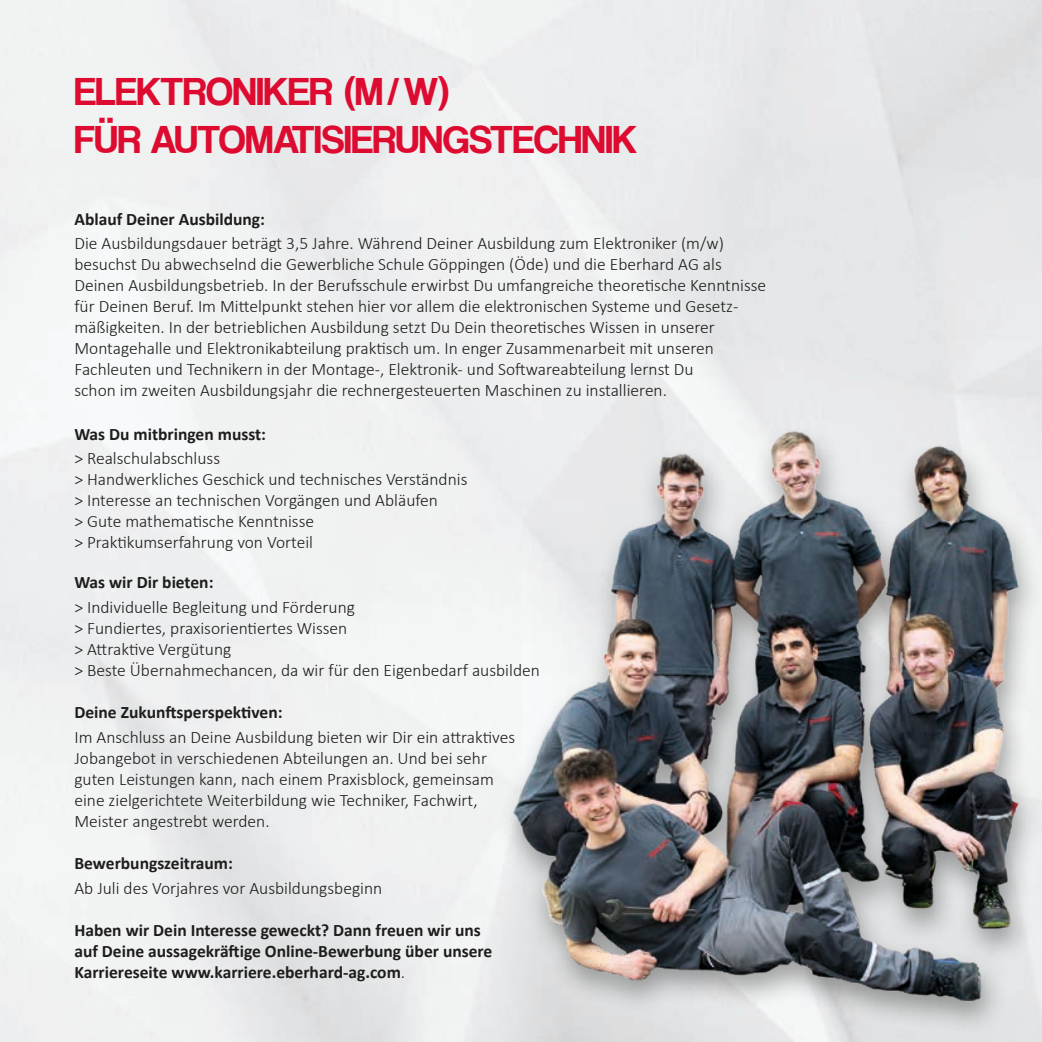
<style>
.page{position:relative;width:1042px;height:1042px;background:#fff}
.page>*{position:absolute;margin:0;border:0;box-sizing:border-box;transform-origin:0 0}
.t1{font:40.25px/47.2px "Coolvetica Rg";color:#dd0b2f}
.t2{font:300 17.5px/21px "Calibri";color:#1d1d1b}
.t3{font:700 17.5px/21px "Calibri";color:#1d1d1b}
.s1{font-weight:300}
</style>
<div class="page">
<img style="left:482px;top:422px;width:560px;height:620px">
<h1 class="t1" style="left:74px;top:68px;width:564px">ELEKTRONIKER (M/W)<br>FÜR AUTOMATISIERUNGSTECHNIK</h1>
<p class="t3" style="left:74px;top:208px;width:192px">Ablauf Deiner Ausbildung:</p>
<p class="t2" style="left:74px;top:233px;width:693px">Die Ausbildungsdauer beträgt 3,5 Jahre. Während Deiner Ausbildung zum Elektroniker (m/w) besuchst Du abwechselnd die Gewerbliche Schule Göppingen (Öde) und die Eberhard AG als Deinen Ausbildungsbetrieb. In der Berufsschule erwirbst Du umfangreiche theoretische Kenntnisse für Deinen Beruf. Im Mittelpunkt stehen hier vor allem die elektronischen Systeme und Gesetz&shy;mäßigkeiten. In der betrieblichen Ausbildung setzt Du Dein theoretisches Wissen in unserer Montagehalle und Elektronikabteilung praktisch um. In enger Zusammenarbeit mit unseren Fachleuten und Technikern in der Montage-, Elektronik- und Softwareabteilung lernst Du<br>schon im zweiten Ausbildungsjahr die rechnergesteuerten Maschinen zu installieren.</p>
<p class="t3" style="left:74px;top:423px;width:193px">Was Du mitbringen musst:</p>
<p class="t2" style="left:74px;top:447px;width:394px">&gt; Realschulabschluss<br>&gt; Handwerkliches Geschick und technisches Verständnis &gt; Interesse an technischen Vorgängen und Abläufen<br>&gt; Gute mathematische Kenntnisse<br>&gt; Praktikumserfahrung von Vorteil</p>
<p class="t3" style="left:74px;top:572px;width:141px">Was wir Dir bieten:</p>
<p class="t2" style="left:74px;top:596px;width:467px">&gt; Individuelle Begleitung und Förderung<br>&gt; Fundiertes, praxisorientiertes Wissen<br>&gt; Attraktive Vergütung<br>&gt; Beste Übernahmechancen, da wir für den Eigenbedarf ausbilden</p>
<p class="t3" style="left:74px;top:702px;width:210px">Deine Zukunftsperspektiven:</p>
<p class="t2" style="left:74px;top:726px;width:442px">Im Anschluss an Deine Ausbildung bieten wir Dir ein attraktives Jobangebot in verschiedenen Abteilungen an. Und bei sehr guten Leistungen kann, nach einem Praxisblock, gemeinsam eine zielgerichtete Weiterbildung wie Techniker, Fachwirt, Meister angestrebt werden.</p>
<p class="t3" style="left:74px;top:853px;width:160px">Bewerbungszeitraum:</p>
<p class="t2" style="left:74px;top:877px;width:309px">Ab Juli des Vorjahres vor Ausbildungsbeginn</p>
<p class="t3" style="left:74px;top:919px;width:419px">Haben wir Dein Interesse geweckt? Dann freuen wir uns auf Deine aussagekräftige Online-Bewerbung über unsere<br>Karriereseite www.karriere.eberhard-ag.com<span class="s1">.</span></p>
</div>
